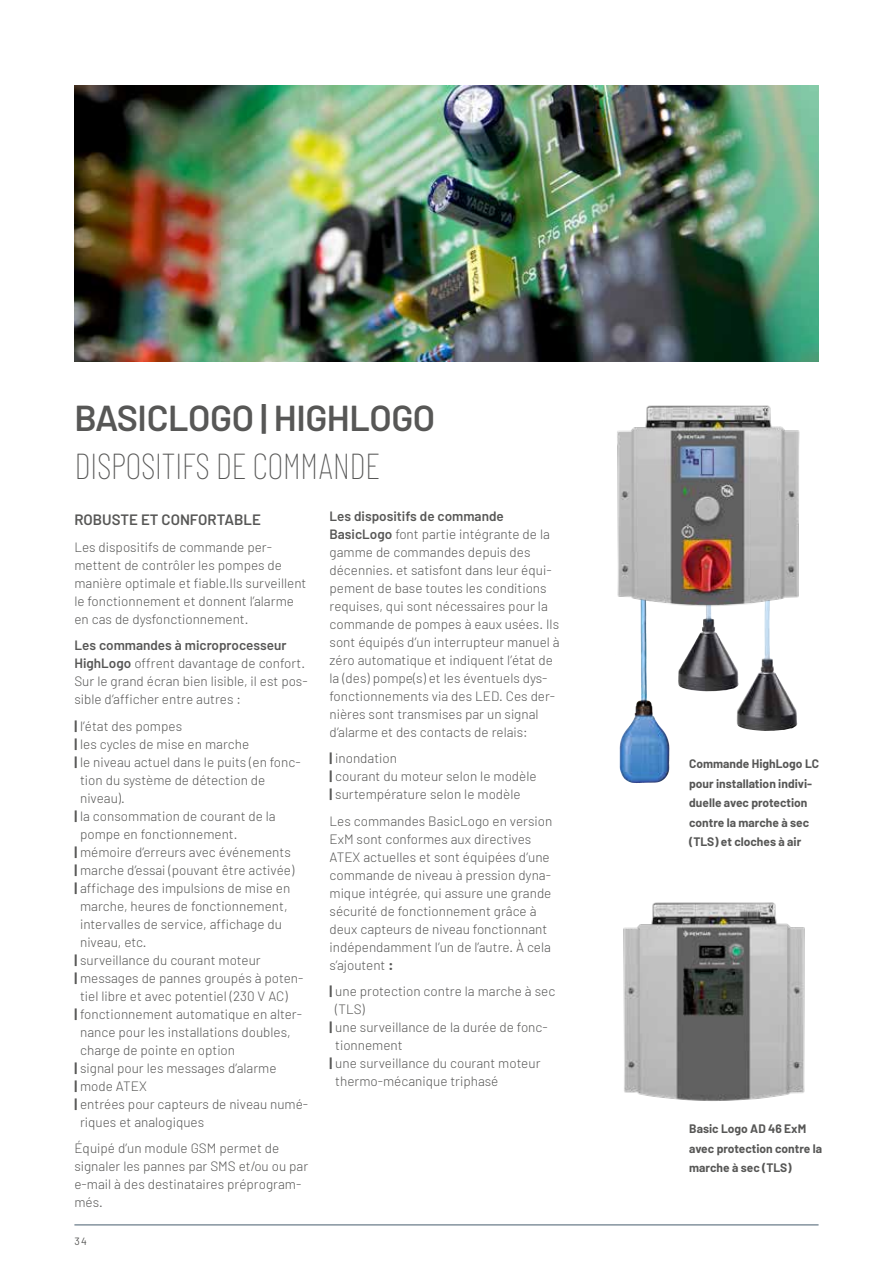
<style>
.page{position:relative;width:893px;height:1263px;background:#fff}
.page>*{position:absolute;margin:0;border:0;box-sizing:border-box;transform-origin:0 0}
.t1{font:100 36px "Barlow Condensed";letter-spacing:-.02em;color:#575756}
.t2{font:600 36px "Barlow";letter-spacing:-.01em;color:#575756}
.t3{font:600 15px "Barlow";color:#575756}
.t4{font:300 13.5px/18px "Barlow";color:#575756}
.t5{font:700 12px/19.5px "Barlow";color:#575756}
.t6{font:10.5px "Barlow";color:#575756}
.s1{font-weight:600}
.s2{font-weight:700}
</style>
<div class="page">
<hr style="left:74px;top:1224px;width:745px;height:1px;background:#475c6d">
<img style="left:74px;top:85px;width:745px;height:276px">
<img style="left:751px;top:614px;width:14px;height:73px">
<img style="left:691px;top:618px;width:15px;height:31px">
<img style="left:628px;top:614px;width:17px;height:114px">
<img style="left:617px;top:405px;width:183px;height:209px">
<img style="left:623px;top:902px;width:182px;height:199px">
<h1 class="t2" style="left:74px;top:396px;width:362px">BASICLOGO | HIGHLOGO</h1>
<h1 class="t1" style="left:74px;top:444px;width:307px">DISPOSITIFS DE COMMANDE</h1>
<p class="t4" style="left:330px;top:506px;width:232px"><span class="s1">Les dispositifs de commande BasicLogo</span> font partie intégrante de la gamme de commandes depuis des décennies. et satisfont dans leur équi&shy;pement de base toutes les conditions requises, qui sont nécessaires pour la commande de pompes à eaux usées. Ils sont équipés d’un interrupteur manuel à zéro automatique et indiquent l’état de la (des) pompe(s) et les éventuels dys&shy;fonctionnements via des LED. Ces der&shy;nières sont transmises par un signal d’alarme et des contacts de relais:</p>
<p class="t4" style="left:330px;top:749px;width:209px"><span class="s2">|</span> inondation<br><span class="s2">|</span> courant du moteur selon le modèle <span class="s2">|</span> surtempérature selon le modèle</p>
<p class="t4" style="left:330px;top:811px;width:224px">Les commandes BasicLogo en version ExM sont conformes aux directives ATEX actuelles et sont équipées d’une commande de niveau à pression dyna&shy;mique intégrée, qui assure une grande sécurité de fonctionnement grâce à deux capteurs de niveau fonctionnant indépendamment l’un de l’autre. À cela s’ajoutent <span class="s2">:</span></p>
<p class="t4" style="left:330px;top:982px;width:227px"><span class="s2">|</span> une protection contre la marche à sec</p>
<p class="t4" style="left:335px;top:1000px;width:31px">(TLS)</p>
<p class="t4" style="left:330px;top:1018px;width:220px"><span class="s2">|</span> une surveillance de la durée de fonc-</p>
<p class="t4" style="left:335px;top:1036px;width:69px">tionnement</p>
<p class="t4" style="left:330px;top:1054px;width:212px"><span class="s2">|</span> une surveillance du courant moteur</p>
<p class="t4" style="left:335px;top:1072px;width:165px">thermo-mécanique triphasé</p>
<p class="t3" style="left:74px;top:511px;width:188px">ROBUSTE ET CONFORTABLE</p>
<p class="t4" style="left:74px;top:538px;width:234px">Les dispositifs de commande per&shy;mettent de contrôler les pompes de manière optimale et fiable.Ils surveillent le fonctionnement et donnent l’alarme en cas de dysfonctionnement.</p>
<p class="t4" style="left:74px;top:636px;width:235px"><span class="s1">Les commandes à microprocesseur HighLogo</span> offrent davantage de confort.<br>Sur le grand écran bien lisible, il est pos&shy;sible d’afficher entre autres :</p>
<p class="t4" style="left:74px;top:717px;width:109px"><span class="s2">|</span> l’état des pompes</p>
<p class="t4" style="left:74px;top:735px;width:176px"><span class="s2">|</span> les cycles de mise en marche</p>
<p class="t4" style="left:74px;top:752px;width:228px"><span class="s2">|</span> le niveau actuel dans le puits (en fonc-</p>
<p class="t4" style="left:80px;top:770px;width:187px">tion du système de détection de</p>
<p class="t4" style="left:80px;top:788px;width:46px">niveau).</p>
<p class="t4" style="left:74px;top:806px;width:203px"><span class="s2">|</span> la consommation de courant de la</p>
<p class="t4" style="left:80px;top:824px;width:159px">pompe en fonctionnement.</p>
<p class="t4" style="left:74px;top:842px;width:218px"><span class="s2">|</span> mémoire d’erreurs avec événements</p>
<p class="t4" style="left:74px;top:860px;width:221px"><span class="s2">|</span> marche d’essai (pouvant être activée)</p>
<p class="t4" style="left:74px;top:878px;width:217px"><span class="s2">|</span> affichage des impulsions de mise en</p>
<p class="t4" style="left:80px;top:896px;width:209px">marche, heures de fonctionnement,</p>
<p class="t4" style="left:80px;top:914px;width:203px">intervalles de service, affichage du</p>
<p class="t4" style="left:80px;top:932px;width:68px">niveau, etc.</p>
<p class="t4" style="left:74px;top:950px;width:188px"><span class="s2">|</span> surveillance du courant moteur</p>
<p class="t4" style="left:74px;top:968px;width:231px"><span class="s2">|</span> messages de pannes groupés à poten-</p>
<p class="t4" style="left:80px;top:986px;width:209px">tiel libre et avec potentiel (230 V AC)</p>
<p class="t4" style="left:74px;top:1004px;width:229px"><span class="s2">|</span> fonctionnement automatique en alter-</p>
<p class="t4" style="left:80px;top:1022px;width:212px">nance pour les installations doubles,</p>
<p class="t4" style="left:80px;top:1040px;width:156px">charge de pointe en option</p>
<p class="t4" style="left:74px;top:1058px;width:204px"><span class="s2">|</span> signal pour les messages d’alarme</p>
<p class="t4" style="left:74px;top:1076px;width:74px"><span class="s2">|</span> mode ATEX</p>
<p class="t4" style="left:74px;top:1094px;width:235px"><span class="s2">|</span> entrées pour capteurs de niveau numé-</p>
<p class="t4" style="left:80px;top:1112px;width:126px">riques et analogiques</p>
<p class="t4" style="left:74px;top:1139px;width:235px">Équipé d’un module GSM permet de signaler les pannes par SMS et/ou ou par e-mail à des destinataires préprogram&shy;més.</p>
<p class="t6" style="left:74px;top:1234px;width:14px">34</p>
<p class="t5" style="left:689px;top:754px;width:131px">Commande HighLogo LC pour installation indivi&shy;duelle avec protection contre la marche à sec (TLS) et cloches à air</p>
<p class="t5" style="left:689px;top:1119px;width:134px">Basic Logo AD 46 ExM avec protection contre la marche à sec (TLS)</p>
</div>
